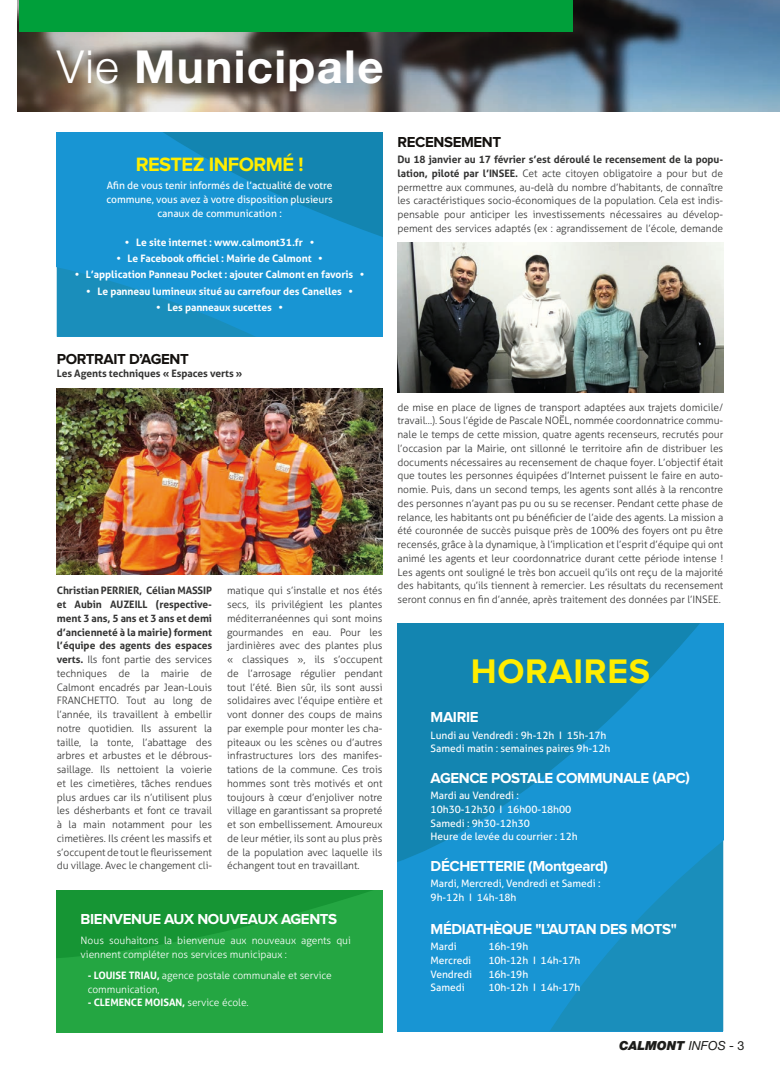
<style>
.page{position:relative;width:780px;height:1088px;background:#fff}
.page>*{position:absolute;margin:0;border:0;box-sizing:border-box;transform-origin:0 0}
.t1{font:700 45.5px "Helvetica Neue LT Std";letter-spacing:.03em;color:#fff}
.t2{font:700 35.38px "Proxima Nova";letter-spacing:.02em;color:#ffed00}
.t3{font:700 20px "Proxima Nova";letter-spacing:-.025em;color:#ffed00}
.t4{font:700 15px "Proxima Nova";letter-spacing:-.025em;color:#fff}
.t5{font:700 15px "Proxima Nova";letter-spacing:-.025em;color:#14110e}
.t6{font:italic 900 12.5px "Helvetica Neue LT Std";color:#1d1d1b}
.t7{font:300 10.25px/13.8px "Aller";letter-spacing:-.005em;color:#343433;text-align:justify}
.t8{font:10.25px/13.8px "Aller";letter-spacing:-.005em;color:#fff}
.t9{font:700 10.25px "Aller";letter-spacing:-.005em;color:#fff}
.t10{font:300 10.25px/13.8px "Aller";letter-spacing:-.005em;color:#fff}
.t11{font:700 10.25px "Aller";letter-spacing:-.005em;color:#343433}
.s1{font-weight:300}
.s2{font-weight:700}
.s3{font-weight:400}
.s4{font-weight:400;font-style:normal}
</style>
<div class="page">
<svg style="left:57px;top:133px;width:325px;height:204px;fill:#1895d3"></svg>
<svg style="left:397px;top:624px;width:326px;height:407px;fill:#1895d3"></svg>
<img style="left:18px;top:0;width:762px;height:111px">
<div style="left:19px;top:0;width:553px;height:32px;background:#009f3a"></div>
<svg style="left:57px;top:890px;width:325px;height:143px;fill:#24a642"></svg>
<img style="left:57px;top:388px;width:325px;height:187px">
<img style="left:397px;top:243px;width:326px;height:150px">
<h1 class="t1" style="left:57px;top:39px;width:328px"><span class="s1">Vie</span> Municipale</h1>
<h3 class="t3" style="left:136px;top:156px;width:169px">RESTEZ INFORMÉ !</h3>
<p class="t8" style="left:106px;top:179px;width:228px;text-align:center">Afin de vous tenir informés de l’actualité de votre commune, vous avez à votre disposition plusieurs canaux de communication :</p>
<p class="t9" style="left:125px;top:236px;width:191px">• Le site internet : www.calmont31.fr •</p>
<p class="t9" style="left:116px;top:252px;width:208px">• Le Facebook officiel : Mairie de Calmont •</p>
<p class="t9" style="left:75px;top:268px;width:291px">• L’application Panneau Pocket : ajouter Calmont en favoris •</p>
<p class="t9" style="left:86px;top:285px;width:268px">• Le panneau lumineux situé au carrefour des Canelles •</p>
<p class="t9" style="left:156px;top:301px;width:128px">• Les panneaux sucettes •</p>
<h3 class="t5" style="left:397px;top:135px;width:105px">RECENSEMENT</h3>
<p class="t7" style="left:397px;top:152px;width:327px"><span class="s2">Du 18 janvier au 17 février s’est déroulé le recensement de la popu&shy;lation, piloté par l’INSEE.</span> Cet acte citoyen obligatoire a pour but de permettre aux communes, au-delà du nombre d’habitants, de connaître les caractéristiques socio-économiques de la population. Cela est indis&shy;pensable pour anticiper les investissements nécessaires au dévelop&shy;pement des services adaptés (ex : agrandissement de l’école, demande</p>
<h3 class="t5" style="left:57px;top:352px;width:133px">PORTRAIT D’AGENT</h3>
<p class="t11" style="left:57px;top:367px;width:187px">Les Agents techniques « Espaces verts »</p>
<p class="t7" style="left:57px;top:584px;width:157px"><span class="s2">Christian PERRIER, Célian MASSIP et Aubin AUZEILL (respective&shy;ment 3 ans, 5 ans et 3 ans et demi d’ancienneté à la mairie) forment l’équipe des agents des espaces verts.</span> Ils font partie des services techniques de la mairie de Calmont encadrés par Jean-Louis FRANCHETTO. Tout au long de l’année, ils travaillent à embellir notre quotidien. Ils assurent la taille, la tonte, l’abattage des arbres et arbustes et le débrous&shy;saillage. Ils nettoient la voierie et les cimetières, tâches rendues plus ardues car ils n’utilisent plus les désherbants et font ce travail à la main notamment pour les cimetières. Ils créent les massifs et s’occupent de tout le fleurissement du village. Avec le changement cli-</p>
<p class="t7" style="left:227px;top:584px;width:157px">matique qui s’installe et nos étés secs, ils privilégient les plantes méditerranéennes qui sont moins gourmandes en eau. Pour les jardinières avec des plantes plus « classiques », ils s’occupent de l’arrosage régulier pendant tout l’été. Bien sûr, ils sont aussi solidaires avec l’équipe entière et vont donner des coups de mains par exemple pour monter les cha&shy;piteaux ou les scènes ou d’autres infrastructures lors des manifes&shy;tations de la commune. Ces trois hommes sont très motivés et ont toujours à cœur d’enjoliver notre village en garantissant sa propreté et son embellissement. Amoureux de leur métier, ils sont au plus près de la population avec laquelle ils échangent tout en travaillant.</p>
<h3 class="t4" style="left:81px;top:912px;width:258px">BIENVENUE AUX NOUVEAUX AGENTS</h3>
<p class="t10" style="left:81px;top:933px;width:272px">Nous souhaitons la bienvenue aux nouveaux agents qui viennent compléter nos services municipaux :</p>
<p class="t10" style="left:88px;top:968px;width:246px"><span class="s2">- LOUISE TRIAU,</span> agence postale communale et service communication,</p>
<p class="t9" style="left:88px;top:996px;width:162px">- CLEMENCE MOISAN, <span class="s1">service école.</span></p>
<p class="t7" style="left:397px;top:400px;width:327px">de mise en place de lignes de transport adaptées aux trajets domicile/ travail…). Sous l’égide de Pascale NOËL, nommée coordonnatrice commu&shy;nale le temps de cette mission, quatre agents recenseurs, recrutés pour l’occasion par la Mairie, ont sillonné le territoire afin de distribuer les documents nécessaires au recensement de chaque foyer. L’objectif était que toutes les personnes équipées d’Internet puissent le faire en auto&shy;nomie. Puis, dans un second temps, les agents sont allés à la rencontre des personnes n’ayant pas pu ou su se recenser. Pendant cette phase de relance, les habitants ont pu bénéficier de l’aide des agents. La mission a été couronnée de succès puisque près de 100% des foyers ont pu être recensés, grâce à la dynamique, à l’implication et l’esprit d’équipe qui ont animé les agents et leur coordonnatrice durant cette période intense !<br>Les agents ont souligné le très bon accueil qu’ils ont reçu de la majorité des habitants, qu’ils tiennent à remercier. Les résultats du recensement seront connus en fin d’année, après traitement des données par l’INSEE.</p>
<h2 class="t2" style="left:471px;top:655px;width:181px">HORAIRES</h2>
<h3 class="t4" style="left:430px;top:710px;width:49px">MAIRIE</h3>
<p class="t8" style="left:430px;top:728px;width:181px">Lundi au Vendredi : 9h-12h I 15h-17h<br>Samedi matin : semaines paires 9h-12h</p>
<p class="t8" style="left:430px;top:788px;width:149px">Mardi au Vendredi :<br>10h30-12h30 I 16h00-18h00<br>Samedi : 9h30-12h30<br>Heure de levée du courrier : 12h</p>
<p class="t8" style="left:430px;top:877px;width:171px">Mardi, Mercredi, Vendredi et Samedi :<br>9h-12h I 14h-18h</p>
<h3 class="t4" style="left:430px;top:771px;width:261px">AGENCE POSTALE COMMUNALE (APC)</h3>
<h3 class="t4" style="left:430px;top:859px;width:179px">DÉCHETTERIE (Montgeard)</h3>
<h3 class="t4" style="left:430px;top:922px;width:248px">MÉDIATHÈQUE "L’AUTAN DES MOTS"</h3>
<p class="t8" style="left:430px;top:940px;width:43px">Mardi<br>Mercredi<br>Vendredi<br>Samedi</p>
<p class="t8" style="left:488px;top:940px;width:93px">16h-19h<br>10h-12h I 14h-17h<br>16h-19h<br>10h-12h I 14h-17h</p>
<p class="t6" style="left:619px;top:1038px;width:127px">CALMONT <span class="s3">INFOS</span> <span class="s4">- 3</span></p>
</div>
